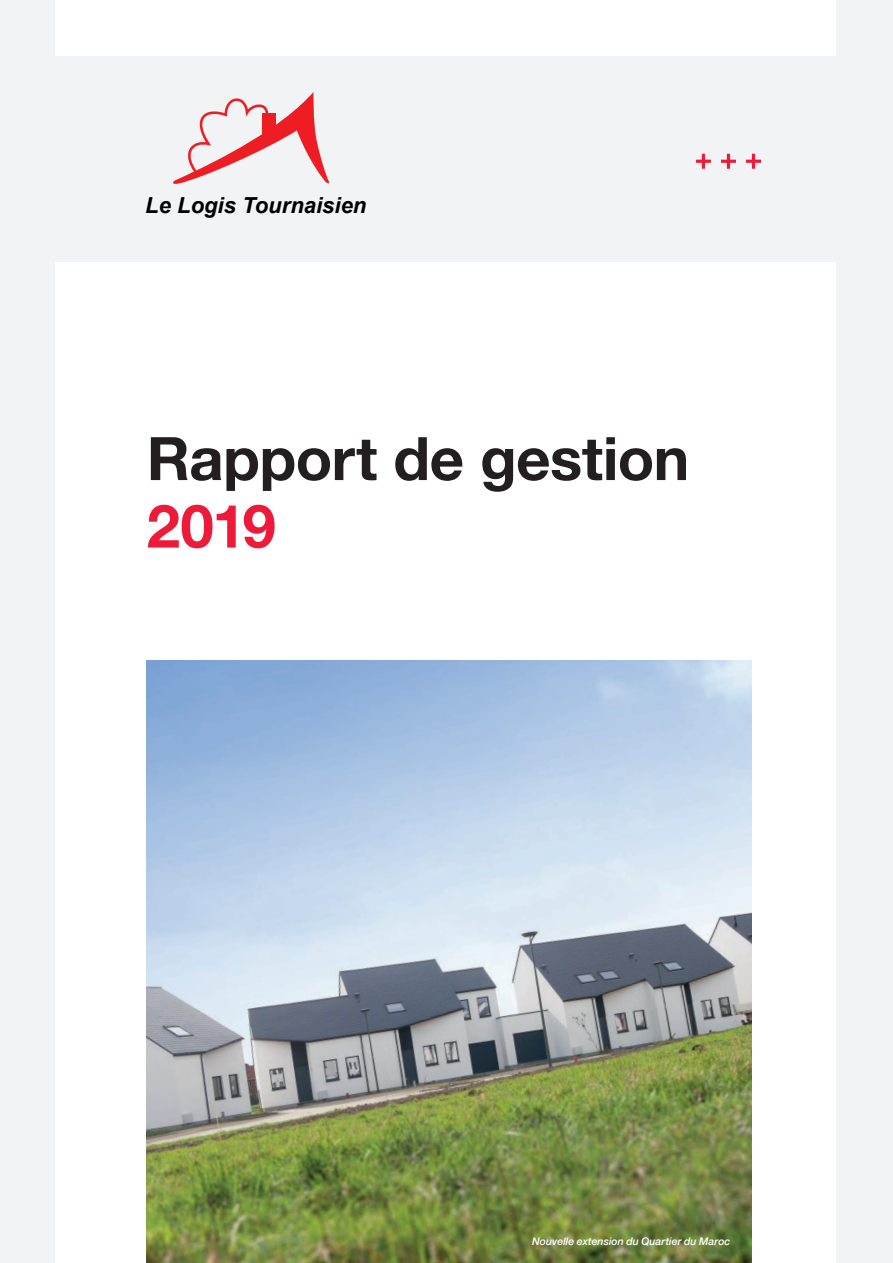
<style>
.page{position:relative;width:893px;height:1263px;background:#f2f3f4}
.page>*{position:absolute;margin:0;border:0;box-sizing:border-box;transform-origin:0 0}
.t1{font:700 60px "Helvetica Neue";letter-spacing:-.01em;color:#231f20}
.t2{font:700 60px "Helvetica Neue";color:#ed1a3a}
.t3{font:italic 700 22.05px "Arial";color:#000}
.t4{font:italic 500 10.5px "Helvetica Neue";letter-spacing:.005em;color:#fff}
</style>
<div class="page">
<div style="left:56px;top:263px;width:780px;height:1000px;background:#fff"></div>
<div style="left:56px;top:0;width:780px;height:56px;background:#fff"></div>
<svg style="left:746px;top:154px;width:15px;height:15px"></svg>
<svg style="left:721px;top:154px;width:15px;height:15px"></svg>
<svg style="left:696px;top:154px;width:15px;height:15px"></svg>
<svg style="left:173px;top:92px;width:157px;height:92px"></svg>
<img style="left:147px;top:660px;width:604px;height:603px">
<h2 class="t3" style="left:145px;top:191px;width:223px">Le Logis Tournaisien</h2>
<h1 class="t1" style="left:147px;top:412px;width:544px">Rapport de gestion</h1>
<h1 class="t2" style="left:147px;top:479px;width:131px">2019</h1>
<p class="t4" style="left:532px;top:1232px;width:200px">Nouvelle extension du Quartier du Maroc</p>
</div>
